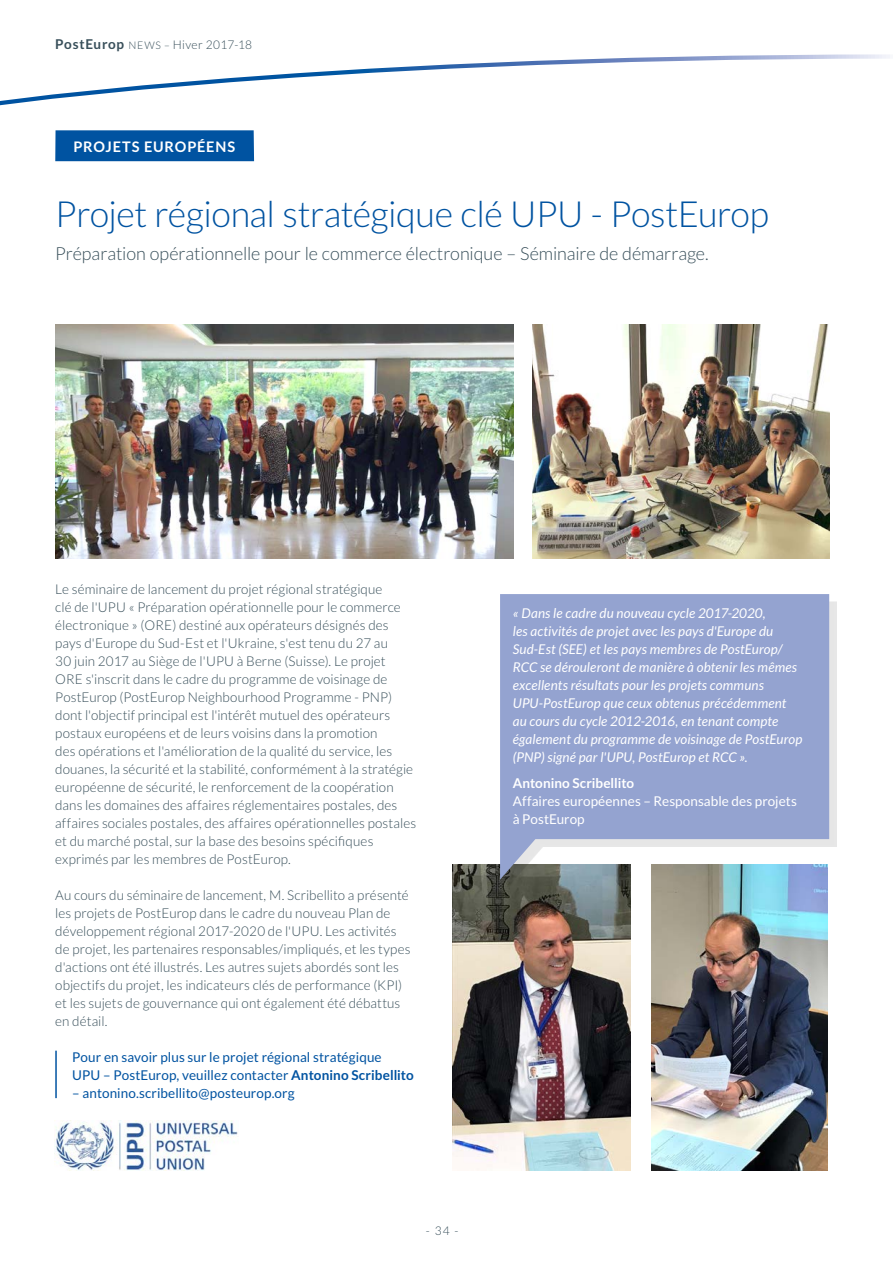
<style>
.page{position:relative;width:893px;height:1263px;background:#fff}
.page>*{position:absolute;margin:0;border:0;box-sizing:border-box;transform-origin:0 0}
.t1{font:300 36px "Lato";letter-spacing:-.015em;color:#0053a1}
.t2{font:300 18px "Lato";letter-spacing:-.005em;color:#384f5a}
.t3{font:700 14.55px "Lato";letter-spacing:.055em;color:#fff}
.t4{font:300 13.5px/18px "Lato";letter-spacing:.005em;color:#384f5a}
.t5{font:italic 13.5px/18px "Lato";letter-spacing:.01em;color:#fff}
.t6{font:13.5px/18px "Lato";letter-spacing:.005em;color:#0053a1}
.t7{font:13.5px/18px "Lato";letter-spacing:.005em;color:#fff}
.t8{font:700 13.5px "Lato";color:#fff}
.t9{font:300 12px "Lato";letter-spacing:.03em;color:#384f5a}
.s1{font-weight:700;font-size:13.5px}
.s2{font-size:10.5px}
.s3{font-weight:700}
</style>
<div class="page">
<img style="left:453px;top:865px;width:177px;height:305px">
<svg style="left:0;top:54px;width:890px;height:52px"></svg>
<img style="left:652px;top:888px;width:175px;height:282px">
<img style="left:533px;top:324px;width:296px;height:234px">
<img style="left:55px;top:1120px;width:183px;height:50px">
<img style="left:55px;top:324px;width:459px;height:234px">
<div style="left:507px;top:601px;width:330px;height:287px;background:#000;opacity:.1"></div>
<svg style="left:500px;top:594px;width:329px;height:285px;background:#9ba9d0"></svg>
<hr style="left:55px;top:1051px;width:2px;height:47px;background:#0053a1">
<div style="left:55px;top:130px;width:199px;height:31px;background:#0053a1"></div>
<p class="t9" style="left:55px;top:39px;width:198px"><span class="s1">PostEurop</span> <span class="s2">NEWS –</span> Hiver 2017-18</p>
<p class="t3" style="left:73px;top:138px;width:163px">PROJETS EUROPÉENS</p>
<h1 class="t1" style="left:55px;top:195px;width:715px">Projet régional stratégique clé UPU - PostEurop</h1>
<h2 class="t2" style="left:55px;top:243px;width:655px">Préparation opérationnelle pour le commerce électronique – Séminaire de démarrage.</h2>
<p class="t4" style="left:55px;top:580px;width:363px">Le séminaire de lancement du projet régional stratégique<br>clé de l'UPU « Préparation opérationnelle pour le commerce électronique » (ORE) destiné aux opérateurs désignés des pays d'Europe du Sud-Est et l'Ukraine, s'est tenu du 27 au<br>30 juin 2017 au Siège de l'UPU à Berne (Suisse). Le projet ORE s'inscrit dans le cadre du programme de voisinage de PostEurop (PostEurop Neighbourhood Programme - PNP) dont l'objectif principal est l'intérêt mutuel des opérateurs postaux européens et de leurs voisins dans la promotion<br>des opérations et l'amélioration de la qualité du service, les douanes, la sécurité et la stabilité, conformément à la stratégie européenne de sécurité, le renforcement de la coopération dans les domaines des affaires réglementaires postales, des affaires sociales postales, des affaires opérationnelles postales et du marché postal, sur la base des besoins spécifiques exprimés par les membres de PostEurop.</p>
<p class="t4" style="left:55px;top:886px;width:357px">Au cours du séminaire de lancement, M. Scribellito a présenté les projets de PostEurop dans le cadre du nouveau Plan de développement régional 2017-2020 de l'UPU. Les activités de projet, les partenaires responsables/impliqués, et les types d'actions ont été illustrés. Les autres sujets abordés sont les objectifs du projet, les indicateurs clés de performance (KPI) et les sujets de gouvernance qui ont également été débattus en détail.</p>
<p class="t6" style="left:72px;top:1048px;width:343px">Pour en savoir plus sur le projet régional stratégique<br>UPU – PostEurop, veuillez contacter <span class="s3">Antonino Scribellito</span></p>
<p class="t6" style="left:72px;top:1084px;width:224px">– antonino.scribellito@posteurop.org</p>
<p class="t9" style="left:426px;top:1224px;width:34px">- 34 -</p>
<p class="t5" style="left:513px;top:604px;width:291px">« Dans le cadre du nouveau cycle 2017-2020,<br>les activités de projet avec les pays d'Europe du Sud-Est (SEE) et les pays membres de PostEurop/ RCC se dérouleront de manière à obtenir les mêmes excellents résultats pour les projets communs UPU-PostEurop que ceux obtenus précédemment au cours du cycle 2012-2016, en tenant compte également du programme de voisinage de PostEurop (PNP) signé par l'UPU, PostEurop et RCC ».</p>
<p class="t8" style="left:513px;top:775px;width:123px">Antonino Scribellito</p>
<p class="t7" style="left:513px;top:792px;width:286px">Affaires européennes – Responsable des projets à PostEurop</p>
</div>
